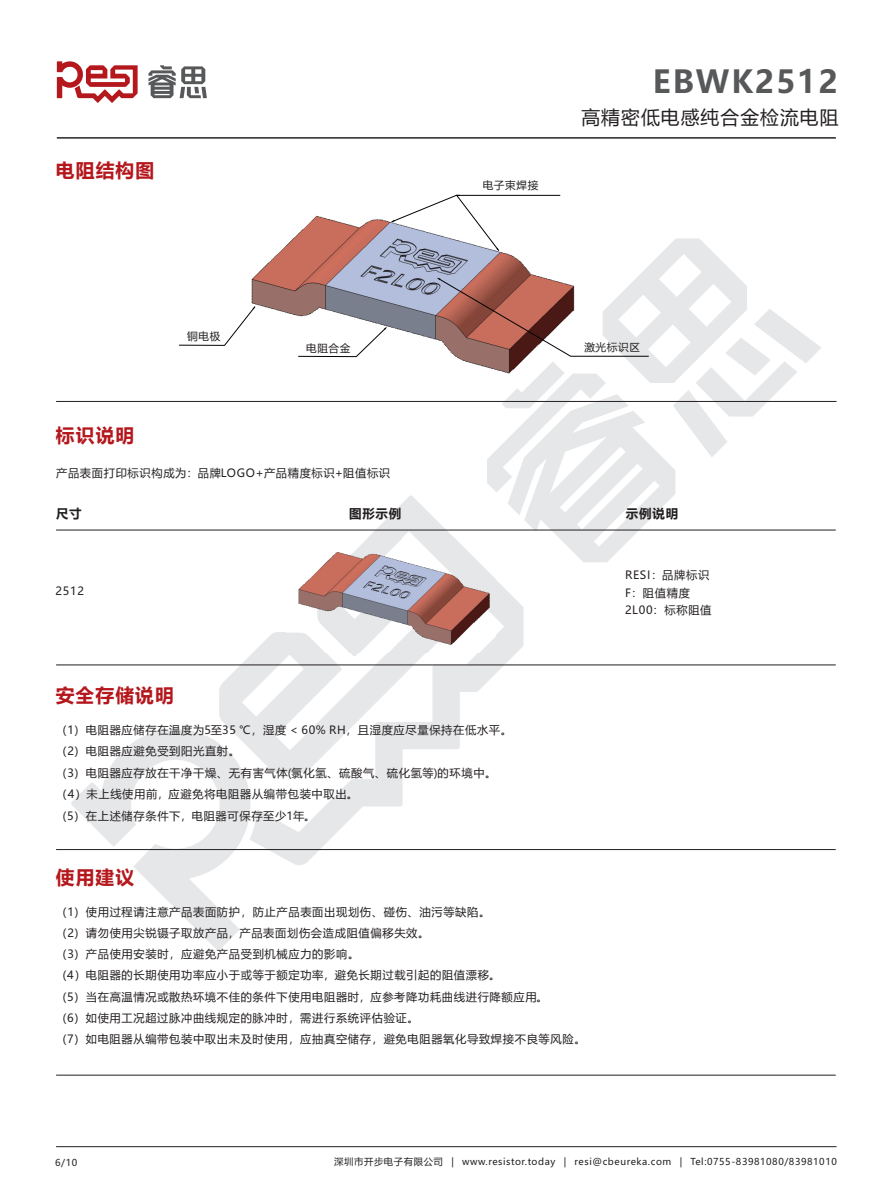
<style>
.page{position:relative;width:893px;height:1189px;background:#fff}
.page>*{position:absolute;margin:0;border:0;box-sizing:border-box;transform-origin:0 0}
.t1{font:700 31.2px "Microsoft Ya Hei";letter-spacing:.06em;color:#57585a}
.t2{font:700 18.75px "Microsoft Ya Hei";letter-spacing:.06em;color:#b4181d}
.t3{font:18.75px "Microsoft Ya Hei";letter-spacing:.06em;color:#231f20}
.t4{font:700 12.45px "Microsoft Ya Hei";letter-spacing:.06em;color:#231f20}
.t5{font:11.25px/21.3px "Microsoft Ya Hei";letter-spacing:.06em;color:#231f20}
.t6{font:10.65px "Microsoft Ya Hei";letter-spacing:.06em;color:#231f20}
.t7{font:9.45px "Microsoft Ya Hei";letter-spacing:.06em;color:#231f20}
</style>
<div class="page">
<img style="left:251px;top:194px;width:309px;height:164px">
<hr style="left:56px;top:1146px;width:780px;height:1px;background:#231f20">
<svg style="left:71px;top:495px;width:453px;height:455px"></svg>
<svg style="left:637px;top:238px;width:184px;height:219px"></svg>
<hr style="left:56px;top:401px;width:780px;height:1px;background:#231f20">
<hr style="left:56px;top:530px;width:780px;height:1px;background:#231f20">
<hr style="left:56px;top:664px;width:780px;height:1px;background:#231f20">
<svg style="left:57px;top:61px;width:81px;height:42px"></svg>
<svg style="left:148px;top:65px;width:59px;height:33px"></svg>
<hr style="left:57px;top:138px;width:779px;height:1px;background:#231f20">
<hr style="left:56px;top:849px;width:780px;height:1px;background:#231f20">
<svg style="left:437px;top:278px;width:238px;height:284px"></svg>
<svg style="left:298px;top:327px;width:89px;height:30px"></svg>
<svg style="left:179px;top:306px;width:77px;height:40px"></svg>
<img style="left:286px;top:538px;width:209px;height:114px">
<hr style="left:56px;top:1074px;width:780px;height:1px;background:#231f20">
<svg style="left:391px;top:195px;width:170px;height:56px"></svg>
<h2 class="t2" style="left:56px;top:162px;width:100px">电阻结构图</h2>
<h2 class="t2" style="left:56px;top:427px;width:80px">标识说明</h2>
<p class="t6" style="left:187px;top:331px;width:35px">铜电极</p>
<p class="t6" style="left:306px;top:343px;width:46px">电阻合金</p>
<p class="t5" style="left:56px;top:463px;width:336px">产品表面打印标识构成为：品牌LOGO+产品精度标识+阻值标识</p>
<p class="t6" style="left:483px;top:180px;width:57px">电子束焊接</p>
<h1 class="t1" style="left:653px;top:67px;width:186px">EBWK2512</h1>
<h2 class="t3" style="left:581px;top:109px;width:259px">高精密低电感纯合金检流电阻</h2>
<p class="t6" style="left:584px;top:342px;width:57px">激光标识区</p>
<p class="t4" style="left:56px;top:507px;width:27px">尺寸</p>
<p class="t4" style="left:349px;top:508px;width:54px">图形示例</p>
<p class="t4" style="left:626px;top:507px;width:54px">示例说明</p>
<p class="t5" style="left:56px;top:581px;width:30px">2512</p>
<h2 class="t2" style="left:56px;top:687px;width:120px">安全存储说明</h2>
<p class="t5" style="left:56px;top:720px;width:458px">（1）电阻器应储存在温度为5至35 ℃，湿度 &lt; 60% RH，且湿度应尽量保持在低水平。（2）电阻器应避免受到阳光直射。<br>（3）电阻器应存放在干净干燥、无有害气体(氯化氢、硫酸气、硫化氢等)的环境中。（4）未上线使用前，应避免将电阻器从编带包装中取出。<br>（5）在上述储存条件下，电阻器可保存至少1年。</p>
<h2 class="t2" style="left:56px;top:869px;width:80px">使用建议</h2>
<p class="t5" style="left:56px;top:901px;width:531px">（1）使用过程请注意产品表面防护，防止产品表面出现划伤、碰伤、油污等缺陷。<br>（2）请勿使用尖锐镊子取放产品，产品表面划伤会造成阻值偏移失效。<br>（3）产品使用安装时，应避免产品受到机械应力的影响。<br>（4）电阻器的长期使用功率应小于或等于额定功率，避免长期过载引起的阻值漂移。<br>（5）当在高温情况或散热环境不佳的条件下使用电阻器时，应参考降功耗曲线进行降额应用。<br>（6）如使用工况超过脉冲曲线规定的脉冲时，需进行系统评估验证。<br>（7）如电阻器从编带包装中取出未及时使用，应抽真空储存，避免电阻器氧化导致焊接不良等风险。</p>
<p class="t5" style="left:625px;top:567px;width:88px;line-height:17.2px">RESI：品牌标识<br>F：阻值精度<br>2L00：标称阻值</p>
<p class="t7" style="left:55px;top:1158px;width:24px">6/10</p>
<p class="t7" style="left:334px;top:1157px;width:504px">深圳市开步电子有限公司 | www.resistor.today | resi@cbeureka.com | Tel:0755-83981080/83981010</p>
</div>
